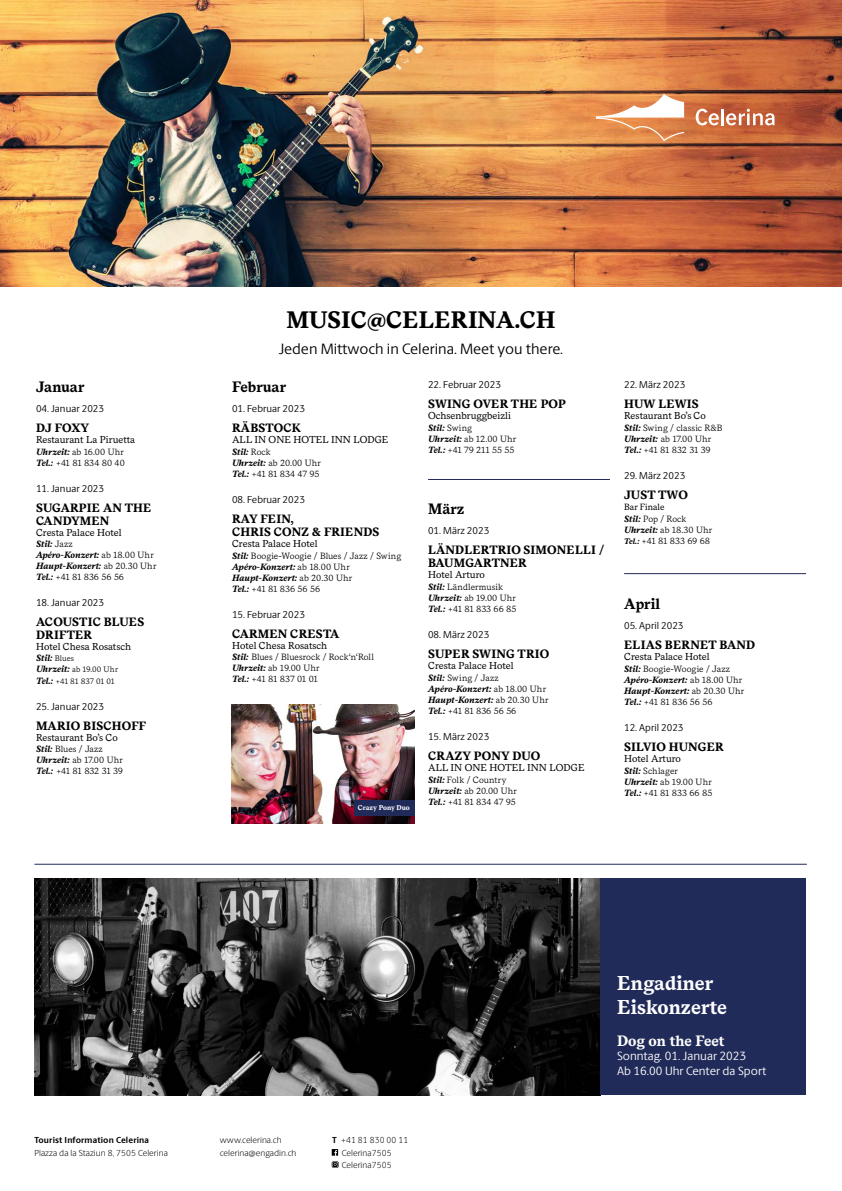
<style>
.page{position:relative;width:842px;height:1191px;background:#fff}
.page>*{position:absolute;margin:0;border:0;box-sizing:border-box;transform-origin:0 0}
.t1{font:700 23.8px "Messina Serif";color:#000}
.t2{font:700 20px/24px "Messina Serif";color:#fff}
.t3{font:15px "Berlingske Sans";color:#000}
.t4{font:700 15px "Messina Serif";color:#000}
.t5{font:700 15px "Messina Serif";letter-spacing:-.005em;color:#fff}
.t6{font:700 12px/13px "Messina Serif";letter-spacing:.01em;color:#000}
.t7{font:12px/14.4px "Berlingske Sans";color:#fff}
.t8{font:10px "Messina Serif";color:#000}
.t9{font:10px "Berlingske Sans";color:#000}
.t10{font:9px/11px "Messina Serif";letter-spacing:-.005em;color:#000}
.t11{font:italic 700 9px/11px "Messina Serif";color:#000}
.t12{font:9px/12px "Messina Serif";color:#000}
.t13{font:300 8.8px/12.2px "Berlingske Sans";letter-spacing:.01em;color:#000}
.t14{font:700 8.8px "Berlingske Sans";letter-spacing:.02em;color:#000}
.t15{font:8px/11px "Messina Serif";letter-spacing:-.01em;color:#000}
.t16{font:700 7px "Messina Serif";color:#fff}
.s1{font-weight:700;font-style:italic}
.s2{font-weight:400;font-style:normal}
.s3{font-weight:400;font-style:normal;font-size:8px}
.s4{font-weight:700;font-style:italic;font-size:9px}
.s5{font-style:inherit}
.s6{font-weight:700;font-style:italic;font-size:8px}
.s7{font-weight:700}
</style>
<div class="page">
<img style="left:0;top:0;width:842px;height:286px">
<hr style="left:721px;top:109px;width:3px;height:16px;background:#fff">
<svg style="left:696px;top:109px;width:23px;height:16px"></svg>
<svg style="left:726px;top:109px;width:48px;height:16px"></svg>
<svg style="left:596px;top:94px;width:88px;height:47px"></svg>
<svg style="left:332px;top:1161px;width:7px;height:6px"></svg>
<svg style="left:332px;top:1149px;width:6px;height:6px"></svg>
<img style="left:34px;top:878px;width:567px;height:217px">
<hr style="left:34px;top:864px;width:773px;height:1px;background:#212b59">
<hr style="left:624px;top:573px;width:182px;height:1px;background:#212b59">
<hr style="left:428px;top:479px;width:182px;height:1px;background:#212b59">
<img style="left:232px;top:704px;width:182px;height:120px">
<div style="left:354px;top:800px;width:60px;height:15px;background:#212b59"></div>
<div style="left:601px;top:878px;width:205px;height:217px;background:#212b59"></div>
<h3 class="t4" style="left:36px;top:375px;width:50px">Januar</h3>
<p class="t9" style="left:36px;top:401px;width:70px">04. Januar 2023</p>
<h3 class="t6" style="left:36px;top:421px;width:55px">DJ FOXY</h3>
<p class="t8" style="left:36px;top:432px;width:101px">Restaurant La Piruetta</p>
<p class="t10" style="left:36px;top:446px;width:90px"><span class="s1">Uhrzeit:</span> ab 16.00 Uhr<br><span class="s1">Tel.:</span> +41 81 834 80 40</p>
<p class="t9" style="left:36px;top:481px;width:70px">11. Januar 2023</p>
<h3 class="t6" style="left:36px;top:501px;width:117px">SUGARPIE AN THE<br>CANDYMEN</h3>
<p class="t8" style="left:36px;top:525px;width:87px">Cresta Palace Hotel</p>
<p class="t11" style="left:36px;top:538px;width:122px">Stil: <span class="s2">Jazz<br></span>Apéro-Konzert: <span class="s2">ab 18.00 Uhr<br></span>Haupt-Konzert: <span class="s2">ab 20.30 Uhr<br></span>Tel.: <span class="s2">+41 81 836 56 56</span></p>
<p class="t9" style="left:36px;top:596px;width:70px">18. Januar 2023</p>
<h3 class="t6" style="left:36px;top:615px;width:110px">ACOUSTIC BLUES<br>DRIFTER</h3>
<p class="t8" style="left:36px;top:639px;width:97px">Hotel Chesa Rosatsch</p>
<p class="t11" style="left:36px;top:653px;width:40px">Stil: <span class="s3">Blues</span></p>
<p class="t15" style="left:36px;top:664px;width:84px"><span class="s4">Uhrzeit:</span> ab 19.00 Uhr<br><span class="s4">Tel.:</span> +41 81 837 01 01</p>
<p class="t9" style="left:36px;top:699px;width:70px">25. Januar 2023</p>
<h3 class="t6" style="left:36px;top:719px;width:112px">MARIO BISCHOFF</h3>
<p class="t8" style="left:36px;top:729px;width:83px">Restaurant Bo’s Co</p>
<p class="t10" style="left:36px;top:743px;width:89px"><span class="s1">Stil:</span> Blues / Jazz<br><span class="s1">Uhrzeit:</span> ab 17.00 Uhr<br><span class="s1">Tel.:</span> +41 81 832 31 39</p>
<h1 class="t1" style="left:287px;top:302px;width:270px">MUSIC@CELERINA.CH</h1>
<h3 class="t3" style="left:279px;top:339px;width:286px">Jeden Mittwoch in Celerina. Meet you there.</h3>
<h3 class="t4" style="left:232px;top:375px;width:56px">Februar</h3>
<p class="t9" style="left:232px;top:401px;width:74px">01. Februar 2023</p>
<h3 class="t6" style="left:232px;top:421px;width:70px">RÄBSTOCK</h3>
<p class="t8" style="left:232px;top:432px;width:158px">ALL IN ONE HOTEL INN LODGE</p>
<p class="t10" style="left:232px;top:446px;width:91px"><span class="s1">Stil:</span> Rock<br><span class="s1">Uhrzeit:</span> ab 20.00 Uhr<br><span class="s1">Tel.:</span> +41 81 834 47 95</p>
<p class="t9" style="left:232px;top:492px;width:74px">08. Februar 2023</p>
<h3 class="t6" style="left:232px;top:512px;width:149px">RAY FEIN,<br>CHRIS CONZ &amp; FRIENDS</h3>
<p class="t8" style="left:232px;top:536px;width:87px">Cresta Palace Hotel</p>
<p class="t10" style="left:232px;top:550px;width:171px"><span class="s1">Stil:</span> Boogie-Woogie / Blues / Jazz / Swing<br><span class="s1">Apéro-Konzert:</span> ab 18.00 Uhr<br><span class="s1">Haupt-Konzert:</span> ab 20.30 Uhr<br><span class="s1">Tel.:</span> +41 81 836 56 56</p>
<p class="t9" style="left:232px;top:608px;width:74px">15. Februar 2023</p>
<h3 class="t6" style="left:232px;top:627px;width:109px">CARMEN CRESTA</h3>
<p class="t8" style="left:232px;top:638px;width:97px">Hotel Chesa Rosatsch</p>
<p class="t10" style="left:232px;top:651px;width:143px"><span class="s1">Stil:</span> Blues / Bluesrock / Rock‘n‘Roll<br><span class="s1">Uhrzeit:</span> ab 19.00 Uhr<br><span class="s1">Tel.:</span> +41 81 837 01 01</p>
<p class="t16" style="left:358px;top:802px;width:53px">Crazy Pony Duo</p>
<p class="t9" style="left:428px;top:377px;width:74px">22. Februar 2023</p>
<h3 class="t6" style="left:428px;top:397px;width:139px">SWING OVER THE POP</h3>
<p class="t8" style="left:428px;top:407px;width:84px">Ochsenbruggbeizli</p>
<p class="t10" style="left:428px;top:422px;width:90px"><span class="s1">Stil:</span> Swing<br><span class="s1">Uhrzeit:</span> ab 12.00 Uhr<br><span class="s1">Tel.:</span> +41 79 211 55 55</p>
<h3 class="t4" style="left:428px;top:497px;width:38px">März</h3>
<p class="t9" style="left:428px;top:523px;width:63px">01. März 2023</p>
<h3 class="t6" style="left:428px;top:543px;width:178px">LÄNDLERTRIO SIMONELLI /<br>BAUMGARTNER</h3>
<p class="t8" style="left:428px;top:567px;width:58px">Hotel Arturo</p>
<p class="t10" style="left:428px;top:581px;width:90px"><span class="s1">Stil:</span> Ländlermusik<br><span class="s1">Uhrzeit:</span> ab 19.00 Uhr<br><span class="s1">Tel.:</span> +41 81 833 66 85</p>
<p class="t9" style="left:428px;top:627px;width:63px">08. März 2023</p>
<h3 class="t6" style="left:428px;top:647px;width:123px">SUPER SWING TRIO</h3>
<p class="t8" style="left:428px;top:658px;width:87px">Cresta Palace Hotel</p>
<p class="t10" style="left:428px;top:672px;width:122px"><span class="s1">Stil:</span> Swing / Jazz<br><span class="s1">Apéro-Konzert:</span> ab 18.00 Uhr<br><span class="s1">Haupt-Konzert:</span> ab 20.30 Uhr<br><span class="s1">Tel.:</span> +41 81 836 56 56</p>
<p class="t9" style="left:428px;top:730px;width:63px">15. März 2023</p>
<h3 class="t6" style="left:428px;top:749px;width:114px">CRAZY PONY DUO</h3>
<p class="t8" style="left:428px;top:760px;width:158px">ALL IN ONE HOTEL INN LODGE</p>
<p class="t10" style="left:428px;top:774px;width:91px"><span class="s1">Stil:</span> Folk / Country<br><span class="s1">Uhrzeit:</span> ab 20.00 Uhr<br><span class="s1">Tel.:</span> +41 81 834 47 95</p>
<p class="t9" style="left:624px;top:377px;width:63px">22. März 2023</p>
<h3 class="t6" style="left:624px;top:397px;width:76px">HUW LEWIS</h3>
<p class="t8" style="left:624px;top:407px;width:83px">Restaurant Bo’s Co</p>
<p class="t10" style="left:624px;top:422px;width:100px"><span class="s1">Stil:</span> Swing / classic R&amp;B<br><span class="s1">Uhrzeit:</span> ab 17.00 Uhr<br><span class="s1">Tel.:</span> +41 81 832 31 39</p>
<p class="t9" style="left:624px;top:468px;width:63px">29. März 2023</p>
<h3 class="t6" style="left:624px;top:488px;width:65px">JUST TWO</h3>
<p class="t12" style="left:624px;top:500px;width:64px">Bar Finale<br><span class="s1">Stil:</span> <span class="s5">Pop / Rock</span></p>
<p class="t10" style="left:624px;top:524px;width:90px"><span class="s1">Uhrzeit:</span> ab 18.30 Uhr<br><span class="s6">Tel.:</span> +41 81 833 69 68</p>
<h3 class="t4" style="left:624px;top:592px;width:38px">April</h3>
<p class="t9" style="left:624px;top:618px;width:61px">05. April 2023</p>
<h3 class="t6" style="left:624px;top:638px;width:132px">ELIAS BERNET BAND</h3>
<p class="t8" style="left:624px;top:649px;width:87px">Cresta Palace Hotel</p>
<p class="t10" style="left:624px;top:663px;width:122px"><span class="s1">Stil:</span> Boogie-Woogie / Jazz<br><span class="s1">Apéro-Konzert:</span> ab 18.00 Uhr<br><span class="s1">Haupt-Konzert:</span> ab 20.30 Uhr<br><span class="s1">Tel.:</span> +41 81 836 56 56</p>
<p class="t9" style="left:624px;top:720px;width:61px">12. April 2023</p>
<h3 class="t6" style="left:624px;top:740px;width:101px">SILVIO HUNGER</h3>
<p class="t8" style="left:624px;top:751px;width:58px">Hotel Arturo</p>
<p class="t10" style="left:624px;top:765px;width:90px"><span class="s1">Stil:</span> Schlager<br><span class="s1">Uhrzeit:</span> ab 19.00 Uhr<br><span class="s1">Tel.:</span> +41 81 833 66 85</p>
<p class="t14" style="left:34px;top:1133px;width:116px">Tourist Information Celerina</p>
<p class="t13" style="left:34px;top:1146px;width:135px">Plazza da la Staziun 8, 7505 Celerina</p>
<p class="t13" style="left:220px;top:1134px;width:78px">www.celerina.ch celerina@engadin.ch</p>
<p class="t13" style="left:342px;top:1134px;width:68px;text-indent:-10px"><span class="s7">T</span> +41 81 830 00 11<br>Celerina7505<br>Celerina7505</p>
<h2 class="t2" style="left:617px;top:971px;width:112px">Engadiner<br>Eiskonzerte</h2>
<h3 class="t5" style="left:617px;top:1029px;width:109px">Dog on the Feet</h3>
<h3 class="t7" style="left:617px;top:1048px;width:151px">Sonntag. 01. Januar 2023<br>Ab 16.00 Uhr Center da Sport</h3>
</div>
